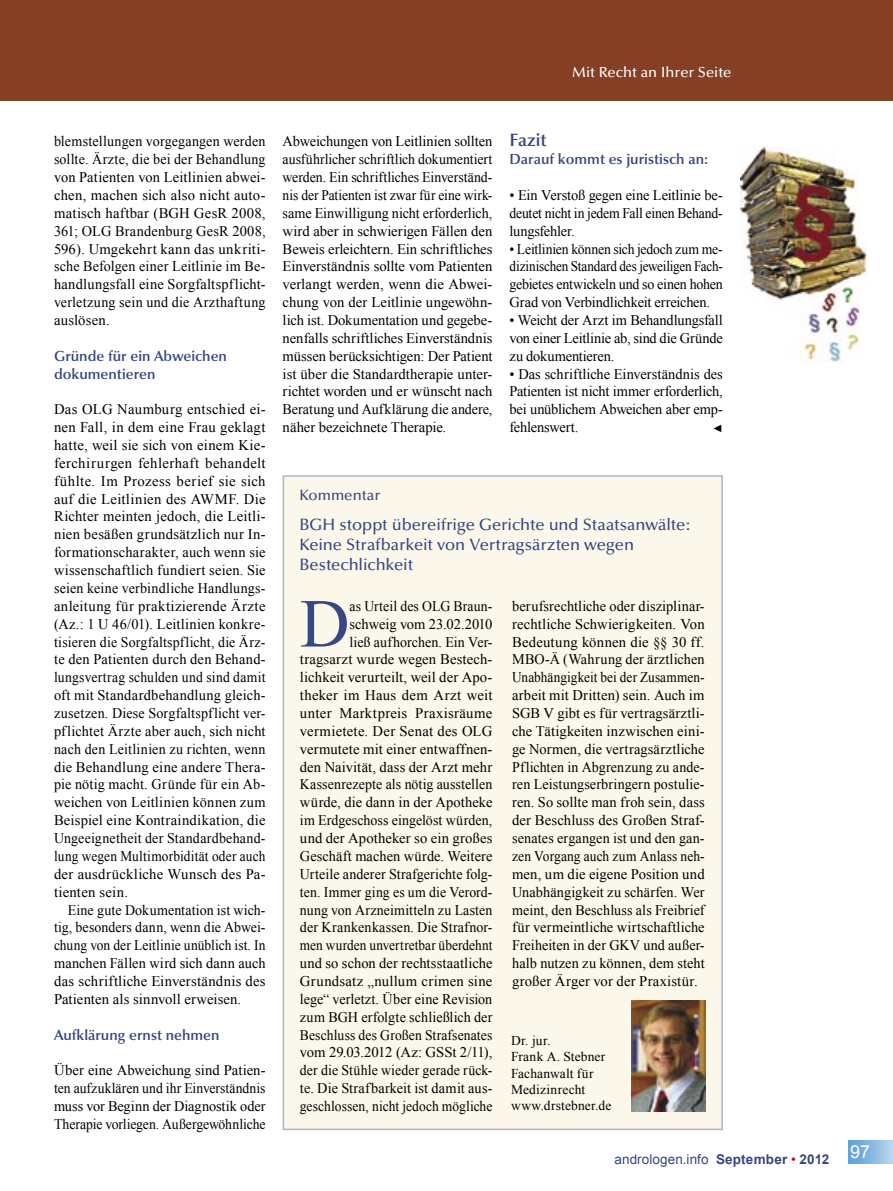
<style>
.page{position:relative;width:893px;height:1191px;background:#fff}
.page>*{position:absolute;margin:0;border:0;box-sizing:border-box;transform-origin:0 0}
.t1{font:68.7px "Times New Roman";color:#364781}
.t2{font:600 18px "Optima";color:#364781}
.t3{font:18px "Arial";color:#fff}
.t4{font:500 16.5px/19.8px "Optima";letter-spacing:-.005em;color:#364781}
.t5{font:500 15px "Optima";color:#364781}
.t6{font:14.7px/17.9px "Times New Roman";letter-spacing:.005em;color:#000;text-align:justify}
.t7{font:14.7px/17.9px "Times New Roman";letter-spacing:.005em;color:#000;text-align:right;scale:.94 1}
.t8{font:14.7px/17.9px "Times New Roman";letter-spacing:.005em;color:#000;text-align:justify;scale:.95 1}
.t9{font:14.7px/17.9px "Times New Roman";letter-spacing:.005em;color:#000;text-align:justify;scale:.93 1}
.t10{font:600 14.7px/17.9px "Optima";color:#364781}
.t11{font:500 14.7px "Optima";color:#fff}
.t12{font:13.5px/16.2px "Times New Roman";letter-spacing:.015em;color:#000}
.t13{font:13.5px "Arial";letter-spacing:.005em;color:#364781}
.t14{font:10.5px "Arial";color:#000;scale:1.04 1}
.s1{font-weight:700}
.s2{color:#bd002b}
</style>
<div class="page">
<div style="left:848px;top:1140px;width:45px;height:23px;background:linear-gradient(to right,#599dd8,#b6d4ee)"></div>
<div style="left:0;top:0;width:893px;height:101px;background:#853f25"></div>
<div style="left:283px;top:475px;width:440px;height:655px;background:#fbf7ea"></div>
<img style="left:632px;top:1000px;width:74px;height:111px">
<img style="left:741px;top:146px;width:127px;height:216px">
<p class="t11" style="left:572px;top:63px;width:161px">Mit Recht an Ihrer Seite</p>
<p class="t8" style="left:54px;top:132px;width:224px">blemstellungen vorgegangen werden sollte. Ärzte, die bei der Behandlung von Patienten von Leitlinien abwei&shy;chen, machen sich also nicht auto&shy;matisch haftbar (BGH GesR 2008, 361; OLG Brandenburg GesR 2008, 596). Umgekehrt kann das unkriti&shy;sche Befolgen einer Leitlinie im Be&shy;handlungsfall eine Sorgfaltspflicht&shy;verletzung sein und die Arzthaftung auslösen.</p>
<p class="t10" style="left:54px;top:347px;width:175px">Gründe für ein Abweichen dokumentieren</p>
<p class="t6" style="left:54px;top:400px;width:213px">Das OLG Naumburg entschied ei&shy;nen Fall, in dem eine Frau geklagt hatte, weil sie sich von einem Kie&shy;ferchirurgen fehlerhaft behandelt fühlte. Im Prozess berief sie sich auf die Leitlinien des AWMF. Die Richter meinten jedoch, die Leitli&shy;nien besäßen grundsätzlich nur In&shy;formationscharakter, auch wenn sie wissenschaftlich fundiert seien. Sie seien keine verbindliche Handlungs&shy;anleitung für praktizierende Ärzte (Az.: 1 U 46/01). Leitlinien konkre&shy;tisieren die Sorgfaltspflicht, die Ärz&shy;te den Patienten durch den Behand&shy;lungsvertrag schulden und sind damit oft mit Standardbehandlung gleich&shy;zusetzen. Diese Sorgfaltspflicht ver&shy;pflichtet Ärzte aber auch, sich nicht nach den Leitlinien zu richten, wenn die Behandlung eine andere Thera&shy;pie nötig macht. Gründe für ein Ab&shy;weichen von Leitlinien können zum Beispiel eine Kontraindikation, die Ungeeignetheit der Standardbehand&shy;lung wegen Multimorbidität oder auch der ausdrückliche Wunsch des Pa&shy;tienten sein.</p>
<p class="t8" style="left:54px;top:900px;width:224px;text-indent:14px">Eine gute Dokumentation ist wich&shy;tig, besonders dann, wenn die Abwei&shy;chung von der Leitlinie unüblich ist. In manchen Fällen wird sich dann auch das schriftliche Einverständnis des Patienten als sinnvoll erweisen.</p>
<p class="t10" style="left:54px;top:1025px;width:167px">Aufklärung ernst nehmen</p>
<p class="t6" style="left:54px;top:1061px;width:213px">Über eine Abweichung sind Patien&shy;ten aufzuklären und ihr Einverständnis muss vor Beginn der Diagnostik oder Therapie vorliegen. Außergewöhnliche</p>
<p class="t6" style="left:283px;top:132px;width:211px">Abweichungen von Leitlinien sollten ausführlicher schriftlich dokumentiert werden. Ein schriftliches Einverständ&shy;nis der Patienten ist zwar für eine wirk&shy;same Einwilligung nicht erforderlich, wird aber in schwierigen Fällen den Beweis erleichtern. Ein schriftliches Einverständnis sollte vom Patienten verlangt werden, wenn die Abwei&shy;chung von der Leitlinie ungewöhn&shy;lich ist. Dokumentation und gegebe&shy;nenfalls schriftliches Einverständnis müssen berücksichtigen: Der Patient ist über die Standardtherapie unter&shy;richtet worden und er wünscht nach Beratung und Aufklärung die andere, näher bezeichnete Therapie.</p>
<p class="t2" style="left:509px;top:130px;width:39px">Fazit</p>
<p class="t10" style="left:509px;top:150px;width:200px">Darauf kommt es juristisch an:</p>
<p class="t6" style="left:509px;top:186px;width:215px">• Ein Verstoß gegen eine Leitlinie be&shy;deutet nicht in jedem Fall einen Behand&shy;lungsfehler.</p>
<p class="t9" style="left:509px;top:239px;width:231px">• Leitlinien können sich jedoch zum me&shy;dizinischen Standard des jeweiligen Fach&shy;gebietes entwickeln und so einen hohen Grad von Verbindlichkeit erreichen.</p>
<p class="t6" style="left:509px;top:311px;width:215px">• Weicht der Arzt im Behandlungsfall von einer Leitlinie ab, sind die Gründe zu dokumentieren.</p>
<p class="t6" style="left:509px;top:364px;width:215px">• Das schriftliche Einverständnis des Patienten ist nicht immer erforderlich, bei unüblichem Abweichen aber emp&shy;fehlenswert.</p>
<p class="t14" style="left:712px;top:421px;width:12px">◄</p>
<p class="t5" style="left:299px;top:486px;width:82px">Kommentar</p>
<p class="t4" style="left:299px;top:515px;width:392px">BGH stoppt übereifrige Gerichte und Staatsanwälte:<br>Keine Strafbarkeit von Vertragsärzten wegen<br>Bestechlichkeit</p>
<h1 class="t1" style="left:300px;top:577px;width:51px">D</h1>
<p class="t7" style="left:300px;top:597px;width:206px">as Urteil des OLG Braun&shy;schweig vom 23.02.2010<br>ließ aufhorchen. Ein Ver&shy;tragsarzt wurde wegen Bestech&shy;lichkeit verurteilt, weil der Apo&shy;theker im Haus dem Arzt weit unter Marktpreis Praxisräume vermietete. Der Senat des OLG vermutete mit einer entwaffnen&shy;den Naivität, dass der Arzt mehr<br>Kassenrezepte als nötig ausstellen würde, die dann in der Apotheke im Erdgeschoss eingelöst würden, und der Apotheker so ein großes<br>Geschäft machen würde. Weitere<br>Urteile anderer Strafgerichte folg&shy;ten. Immer ging es um die Verord&shy;nung von Arzneimitteln zu Lasten der Krankenkassen. Die Strafnor&shy;men wurden unvertretbar überdehnt und so schon der rechtsstaatliche<br>Grundsatz „nullum crimen sine lege“ verletzt. Über eine Revision zum BGH erfolgte schließlich der<br>Beschluss des Großen Strafsenates vom 29.03.2012 (Az: GSSt 2/11), der die Stühle wieder gerade rück&shy;te. Die Strafbarkeit ist damit aus&shy;geschlossen, nicht jedoch mögliche</p>
<p class="t6" style="left:512px;top:597px;width:194px">berufsrechtliche oder disziplinar&shy;rechtliche Schwierigkeiten. Von Bedeutung können die §§ 30 ff.<br>MBO-Ä (Wahrung der ärztlichen Unabhängigkeit bei der Zusammen&shy;arbeit mit Dritten) sein. Auch im SGB V gibt es für vertragsärztli&shy;che Tätigkeiten inzwischen eini&shy;ge Normen, die vertragsärztliche Pflichten in Abgrenzung zu ande&shy;ren Leistungserbringern postulie&shy;ren. So sollte man froh sein, dass der Beschluss des Großen Straf&shy;senates ergangen ist und den gan&shy;zen Vorgang auch zum Anlass neh&shy;men, um die eigene Position und Unabhängigkeit zu schärfen. Wer meint, den Beschluss als Freibrief für vermeintliche wirtschaftliche Freiheiten in der GKV und außer&shy;halb nutzen zu können, dem steht großer Ärger vor der Praxistür.</p>
<p class="t12" style="left:511px;top:1032px;width:102px">Dr. jur.<br>Frank A. Stebner<br>Fachanwalt für<br>Medizinrecht www.drstebner.de</p>
<p class="t13" style="left:615px;top:1150px;width:216px">andrologen.info <span class="s1">September</span> <span class="s2">•</span> <span class="s1">2012</span></p>
<p class="t3" style="left:850px;top:1140px;width:22px">97</p>
</div>
